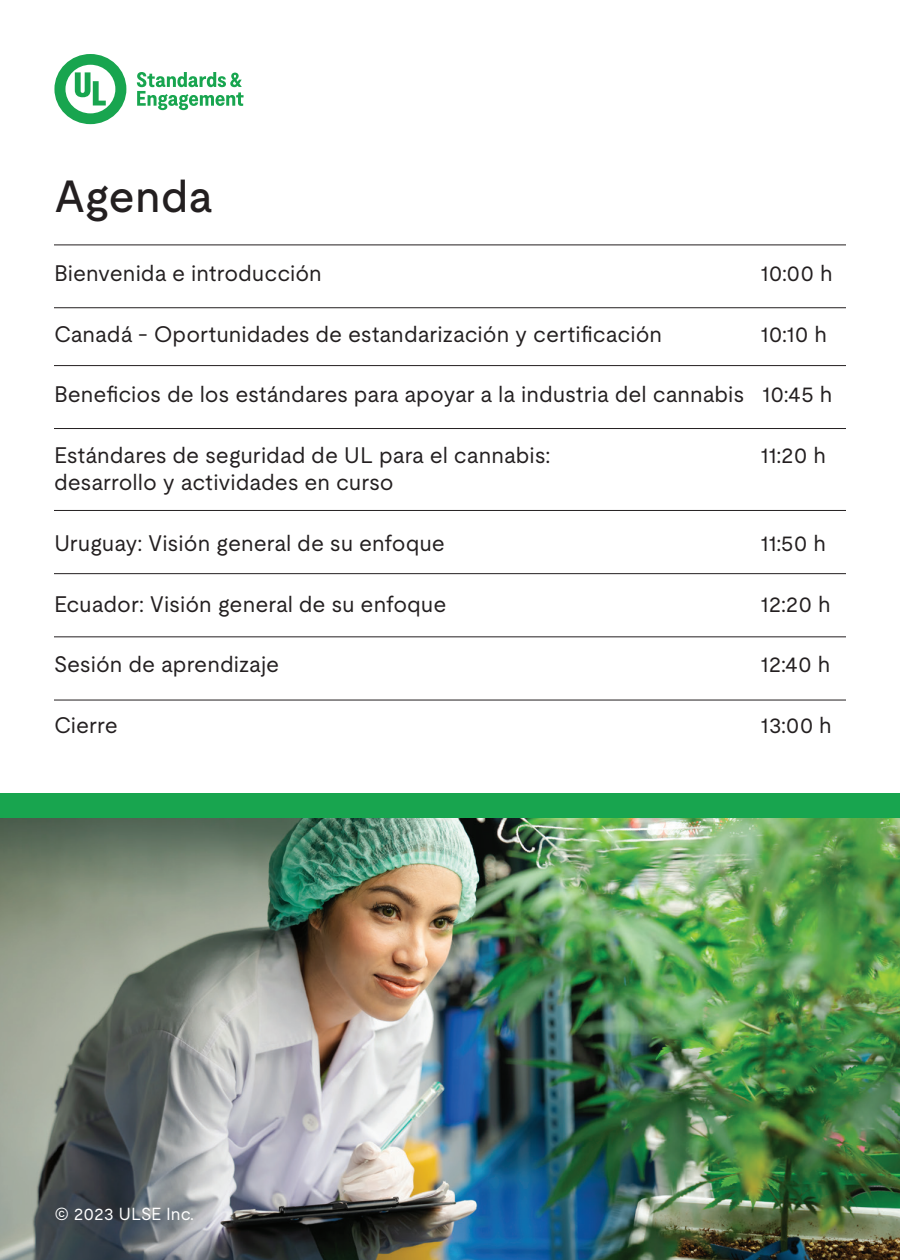
<style>
.page{position:relative;width:900px;height:1260px;background:#fff}
.page>*{position:absolute;margin:0;border:0;box-sizing:border-box;transform-origin:0 0}
.t1{font:500 45px "UL Moderat";color:#231f20}
.t2{font:22.5px "UL Moderat";color:#231f20}
.t3{font:17.5px "UL Moderat";color:#fff}
</style>
<div class="page">
<hr style="left:54px;top:244px;width:792px;height:1px;background:#231f20">
<hr style="left:54px;top:307px;width:792px;height:1px;background:#231f20">
<hr style="left:54px;top:365px;width:792px;height:1px;background:#231f20">
<hr style="left:54px;top:428px;width:792px;height:1px;background:#231f20">
<hr style="left:54px;top:510px;width:792px;height:1px;background:#231f20">
<hr style="left:54px;top:573px;width:792px;height:1px;background:#231f20">
<hr style="left:54px;top:636px;width:792px;height:1px;background:#231f20">
<hr style="left:54px;top:700px;width:792px;height:1px;background:#231f20">
<img style="left:0;top:818px;width:900px;height:442px">
<svg style="left:54px;top:54px;width:190px;height:70px"></svg>
<div style="left:0;top:793px;width:900px;height:24px;background:#18a54f"></div>
<h1 class="t1" style="left:54px;top:161px;width:160px">Agenda</h1>
<p class="t2" style="left:54px;top:255px;width:270px">Bienvenida e introducción</p>
<p class="t2" style="left:760px;top:255px;width:74px">10:00 h</p>
<p class="t2" style="left:54px;top:316px;width:610px">Canadá - Oportunidades de estandarización y certificación</p>
<p class="t2" style="left:760px;top:316px;width:69px">10:10 h</p>
<p class="t2" style="left:54px;top:377px;width:780px">Beneficios de los estándares para apoyar a la industria del cannabis 10:45 h</p>
<p class="t2" style="left:54px;top:437px;width:498px">Estándares de seguridad de UL para el cannabis:</p>
<p class="t2" style="left:760px;top:437px;width:68px">11:20 h</p>
<p class="t2" style="left:54px;top:464px;width:341px">desarrollo y actividades en curso</p>
<p class="t2" style="left:54px;top:525px;width:392px">Uruguay: Visión general de su enfoque</p>
<p class="t2" style="left:760px;top:525px;width:68px">11:50 h</p>
<p class="t2" style="left:54px;top:586px;width:394px">Ecuador: Visión general de su enfoque</p>
<p class="t2" style="left:760px;top:586px;width:72px">12:20 h</p>
<p class="t2" style="left:54px;top:647px;width:227px">Sesión de aprendizaje</p>
<p class="t2" style="left:760px;top:647px;width:72px">12:40 h</p>
<p class="t2" style="left:54px;top:707px;width:65px">Cierre</p>
<p class="t2" style="left:760px;top:707px;width:73px">13:00 h</p>
<p class="t3" style="left:54px;top:1200px;width:141px">© 2023 ULSE Inc.</p>
</div>
